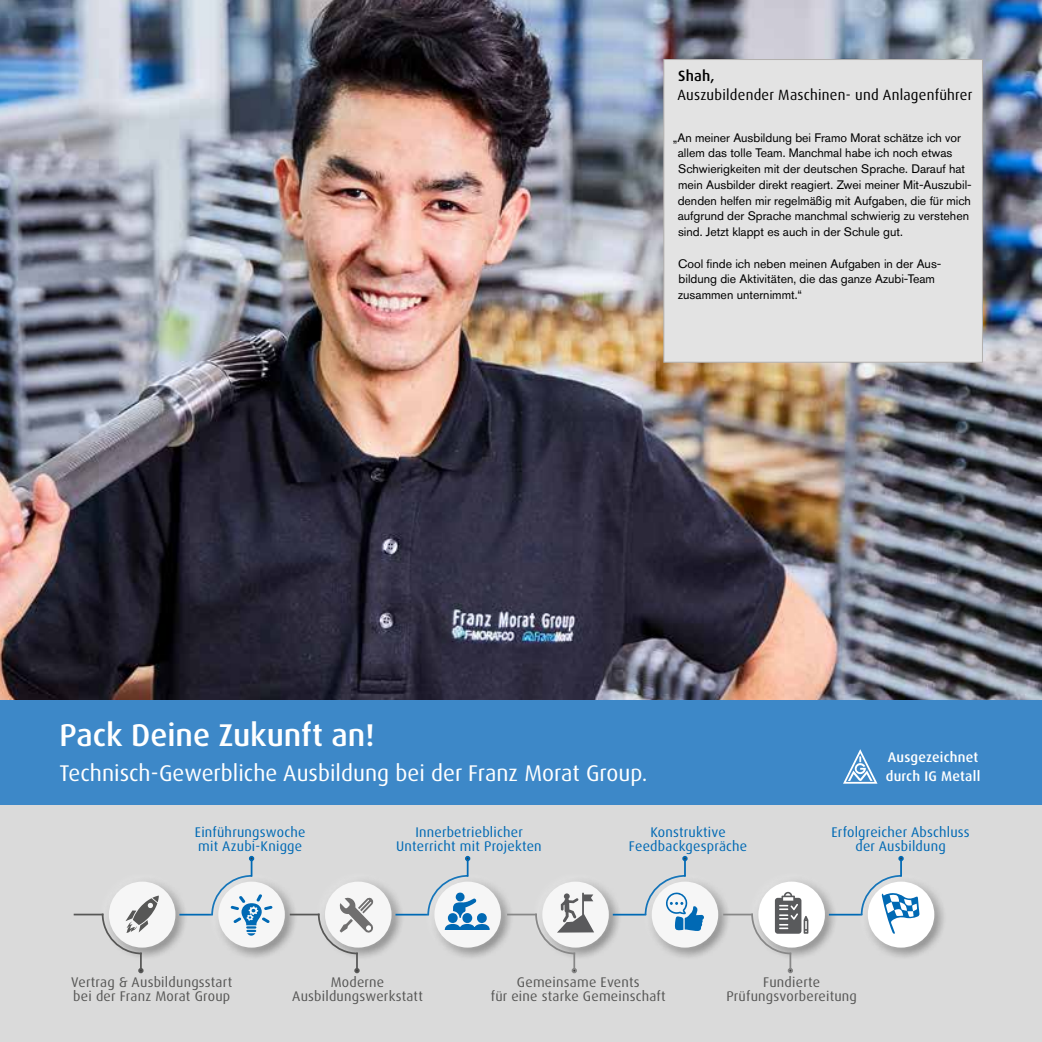
<style>
.page{position:relative;width:1042px;height:1042px;background:#fff}
.page>*{position:absolute;margin:0;border:0;box-sizing:border-box;transform-origin:0 0}
.t1{font:500 31.5px "Dax OT";color:#fff}
.t2{font:22.75px "Dax OT";color:#fff}
.t3{font:14.88px "Dax OT";letter-spacing:.015em;color:#000}
.t4{font:500 14.88px "Dax OT";color:#000}
.t5{font:14px/14px "Dax OT";letter-spacing:.015em;color:#575756;text-align:center}
.t6{font:14px/14px "Dax OT";letter-spacing:.015em;color:#0069b4;text-align:center}
.t7{font:500 14px/18.9px "Dax OT";letter-spacing:.015em;color:#fff}
.t8{font:12.25px/15.8px "Akzidenz Grotesk Pro";color:#000}
</style>
<div class="page">
<div style="left:0;top:782px;width:1042px;height:260px;background:#dadada"></div>
<img style="left:0;top:0;width:1042px;height:700px">
<div style="left:0;top:700px;width:1042px;height:105px;background:#3d88c8"></div>
<div style="left:663px;top:59px;width:320px;height:304px;background:#e3e3e3;border:1px solid #b2afad"></div>
<svg style="left:843px;top:749px;width:34px;height:34px"></svg>
<div style="left:98px;top:871px;width:88px;height:87px;background:#fff;opacity:.75"></div>
<div style="left:109px;top:881px;width:66px;height:66px;background:#f6f6f6;border-radius:50%"></div>
<hr style="left:74px;top:913px;width:29px;height:2px;background:#575756">
<hr style="left:179px;top:914px;width:34px;height:1px;background:#0069b4">
<div style="left:207px;top:871px;width:89px;height:87px;background:#fff;opacity:.75"></div>
<div style="left:218px;top:881px;width:67px;height:66px;background:#f6f6f6;border-radius:50%"></div>
<div style="left:314px;top:871px;width:89px;height:87px;background:#fff;opacity:.75"></div>
<div style="left:325px;top:881px;width:66px;height:66px;background:#f6f6f6;border-radius:50%"></div>
<hr style="left:290px;top:913px;width:29px;height:2px;background:#575756">
<hr style="left:395px;top:914px;width:34px;height:1px;background:#0069b4">
<div style="left:423px;top:871px;width:89px;height:87px;background:#fff;opacity:.75"></div>
<div style="left:434px;top:881px;width:67px;height:66px;background:#f6f6f6;border-radius:50%"></div>
<div style="left:531px;top:871px;width:89px;height:87px;background:#fff;opacity:.75"></div>
<div style="left:542px;top:881px;width:67px;height:66px;background:#f6f6f6;border-radius:50%"></div>
<hr style="left:507px;top:913px;width:30px;height:2px;background:#878787">
<hr style="left:613px;top:914px;width:33px;height:1px;background:#0069b4">
<div style="left:641px;top:871px;width:88px;height:87px;background:#fff;opacity:.75"></div>
<div style="left:652px;top:881px;width:66px;height:66px;background:#f6f6f6;border-radius:50%"></div>
<div style="left:747px;top:871px;width:89px;height:87px;background:#fff;opacity:.75"></div>
<div style="left:758px;top:881px;width:67px;height:66px;background:#fff;border-radius:50%"></div>
<hr style="left:723px;top:913px;width:30px;height:2px;background:#878787">
<hr style="left:829px;top:914px;width:33px;height:1px;background:#0069b4">
<div style="left:857px;top:871px;width:88px;height:87px;background:#fff;opacity:.75"></div>
<div style="left:868px;top:881px;width:66px;height:66px;background:#fff;border-radius:50%"></div>
<svg style="left:101px;top:895px;width:58px;height:78px"></svg>
<svg style="left:534px;top:892px;width:60px;height:81px"></svg>
<svg style="left:750px;top:892px;width:58px;height:81px"></svg>
<svg style="left:860px;top:856px;width:59px;height:78px"></svg>
<svg style="left:644px;top:856px;width:60px;height:75px"></svg>
<svg style="left:426px;top:856px;width:64px;height:74px"></svg>
<svg style="left:317px;top:897px;width:57px;height:76px"></svg>
<svg style="left:210px;top:856px;width:62px;height:79px"></svg>
<p class="t4" style="left:678px;top:67px;width:38px">Shah,</p>
<p class="t3" style="left:677px;top:86px;width:297px">Auszubildender Maschinen- und Anlagenführer</p>
<p class="t8" style="left:678px;top:129px;width:296px;text-indent:-5px">„An meiner Ausbildung bei Framo Morat schätze ich vor allem das tolle Team. Manchmal habe ich noch etwas Schwierigkeiten mit der deutschen Sprache. Darauf hat mein Ausbilder direkt reagiert. Zwei meiner Mit-Auszubil&shy;denden helfen mir regelmäßig mit Aufgaben, die für mich aufgrund der Sprache manchmal schwierig zu verstehen sind. Jetzt klappt es auch in der Schule gut.</p>
<p class="t8" style="left:678px;top:255px;width:265px">Cool finde ich neben meinen Aufgaben in der Aus&shy;bildung die Aktivitäten, die das ganze Azubi-Team zusammen unternimmt.“</p>
<h1 class="t1" style="left:60px;top:715px;width:317px">Pack Deine Zukunft an!</h1>
<h2 class="t2" style="left:60px;top:759px;width:589px">Technisch-Gewerbliche Ausbildung bei der Franz Morat Group.</h2>
<p class="t7" style="left:886px;top:748px;width:96px">Ausgezeichnet durch IG Metall</p>
<p class="t6" style="left:195px;top:825px;width:112px;text-align:left">Einführungswoche mit Azubi-Knigge</p>
<p class="t6" style="left:396px;top:825px;width:147px">Innerbetrieblicher<br>Unterricht mit Projekten</p>
<p class="t6" style="left:629px;top:825px;width:120px">Konstruktive<br>Feedbackgespräche</p>
<p class="t6" style="left:831px;top:825px;width:140px">Erfolgreicher Abschluss der Ausbildung</p>
<p class="t5" style="left:71px;top:975px;width:162px;text-align:left">Vertrag &amp; Ausbildungsstart bei der Franz Morat Group</p>
<p class="t5" style="left:292px;top:975px;width:132px">Moderne<br>Ausbildungswerkstatt</p>
<p class="t5" style="left:491px;top:975px;width:176px">Gemeinsame Events<br>für eine starke Gemeinschaft</p>
<p class="t5" style="left:726px;top:975px;width:132px">Fundierte<br>Prüfungsvorbereitung</p>
</div>
